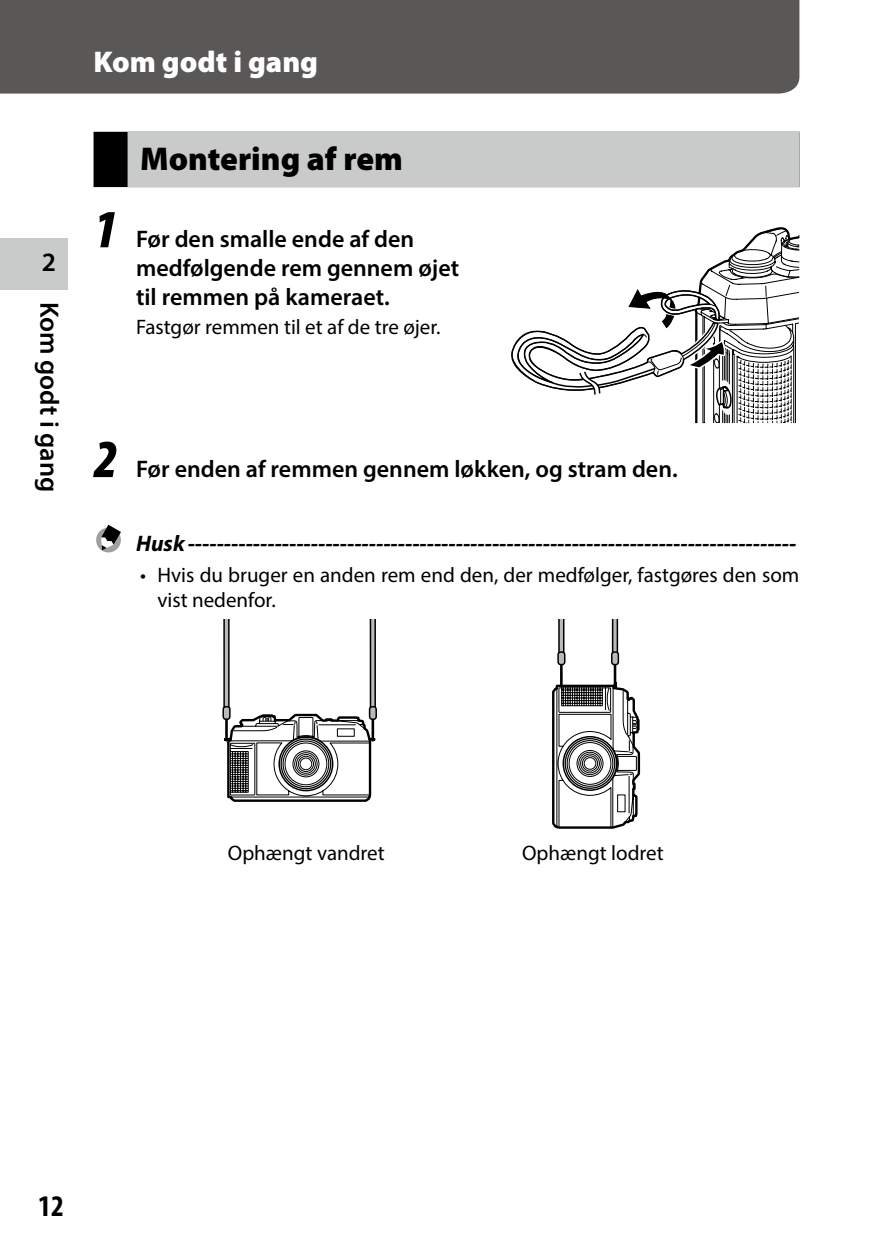
<style>
.page{position:relative;width:893px;height:1259px;background:#fff}
.page>*{position:absolute;margin:0;border:0;box-sizing:border-box;transform-origin:0 0}
.t1{font:italic 900 condensed 54px "Myriad Pro";color:#000}
.t2{font:900 33px "Myriad Pro";color:#000}
.t3{font:900 30px "Myriad Pro";color:#fff}
.t4{font:700 condensed 30px "Myriad Pro";color:#000}
.t5{font:600 26.7px "Myriad Pro";color:#000}
.t6{font:600 24px/28.8px "Myriad Pro";color:#000}
.t7{font:italic 700 22.5px "Myriad Pro";color:#000}
.t8{font:21px/25.2px "Myriad Pro";color:#000}
</style>
<div class="page">
<div style="left:0;top:238px;width:68px;height:51px;background:#c9caca"></div>
<div style="left:0;top:0;width:799px;height:94px;background:#5a5757"></div>
<div style="left:94px;top:132px;width:705px;height:55px;background:#000"></div>
<div style="left:128px;top:132px;width:671px;height:55px;background:#c9caca"></div>
<div style="left:96px;top:527px;width:25px;height:25px;background:#9fa0a0;border-radius:50%"></div>
<svg style="left:101px;top:525px;width:20px;height:25px"></svg>
<div style="left:222px;top:706px;width:9px;height:14px;border:2px solid #000;border-radius:3px"></div>
<svg style="left:223px;top:620px;width:153px;height:182px"></svg>
<div style="left:370px;top:706px;width:6px;height:13px;background:#b9baba;border-radius:3px"></div>
<div style="left:369px;top:706px;width:8px;height:14px;border:2px solid #000;border-radius:3px"></div>
<svg style="left:558px;top:620px;width:6px;height:31px"></svg>
<div style="left:558px;top:652px;width:7px;height:12px;background:#b9baba;border-radius:3px"></div>
<div style="left:557px;top:651px;width:8px;height:14px;border:2px solid #000;border-radius:3px"></div>
<svg style="left:552px;top:662px;width:89px;height:167px"></svg>
<svg style="left:612px;top:620px;width:6px;height:31px"></svg>
<div style="left:612px;top:652px;width:6px;height:12px;background:#b9baba;border-radius:3px"></div>
<div style="left:611px;top:651px;width:8px;height:14px;border:2px solid #000;border-radius:3px"></div>
<svg style="left:511px;top:227px;width:288px;height:196px"></svg>
<p class="t5" style="left:42px;top:245px;width:16px">2</p>
<p class="t5" style="left:66px;top:302px;width:192px;rotate:90deg">Kom godt i gang</p>
<h3 class="t3" style="left:94px;top:42px;width:226px">Kom godt i gang</h3>
<h1 class="t1" style="left:94px;top:195px;width:26px">1</h1>
<h2 class="t2" style="left:140px;top:137px;width:264px">Montering af rem</h2>
<p class="t6" style="left:136px;top:224px;width:325px">Før den smalle ende af den medfølgende rem gennem øjet til remmen på kameraet.</p>
<p class="t8" style="left:136px;top:314px;width:306px">Fastgør remmen til et af de tre øjer.</p>
<h1 class="t1" style="left:94px;top:424px;width:26px">2</h1>
<p class="t6" style="left:136px;top:454px;width:543px">Før enden af remmen gennem løkken, og stram den.</p>
<p class="t7" style="left:136px;top:528px;width:662px">Husk------------------------------------------------------------------------------------</p>
<p class="t8" style="left:157px;top:562px;width:644px;text-indent:-17px">• Hvis du bruger en anden rem end den, der medfølger, fastgøres den som vist nedenfor.</p>
<p class="t8" style="left:228px;top:840px;width:158px">Ophængt vandret</p>
<p class="t8" style="left:522px;top:840px;width:143px">Ophængt lodret</p>
<h3 class="t4" style="left:38px;top:1187px;width:27px">12</h3>
</div>
